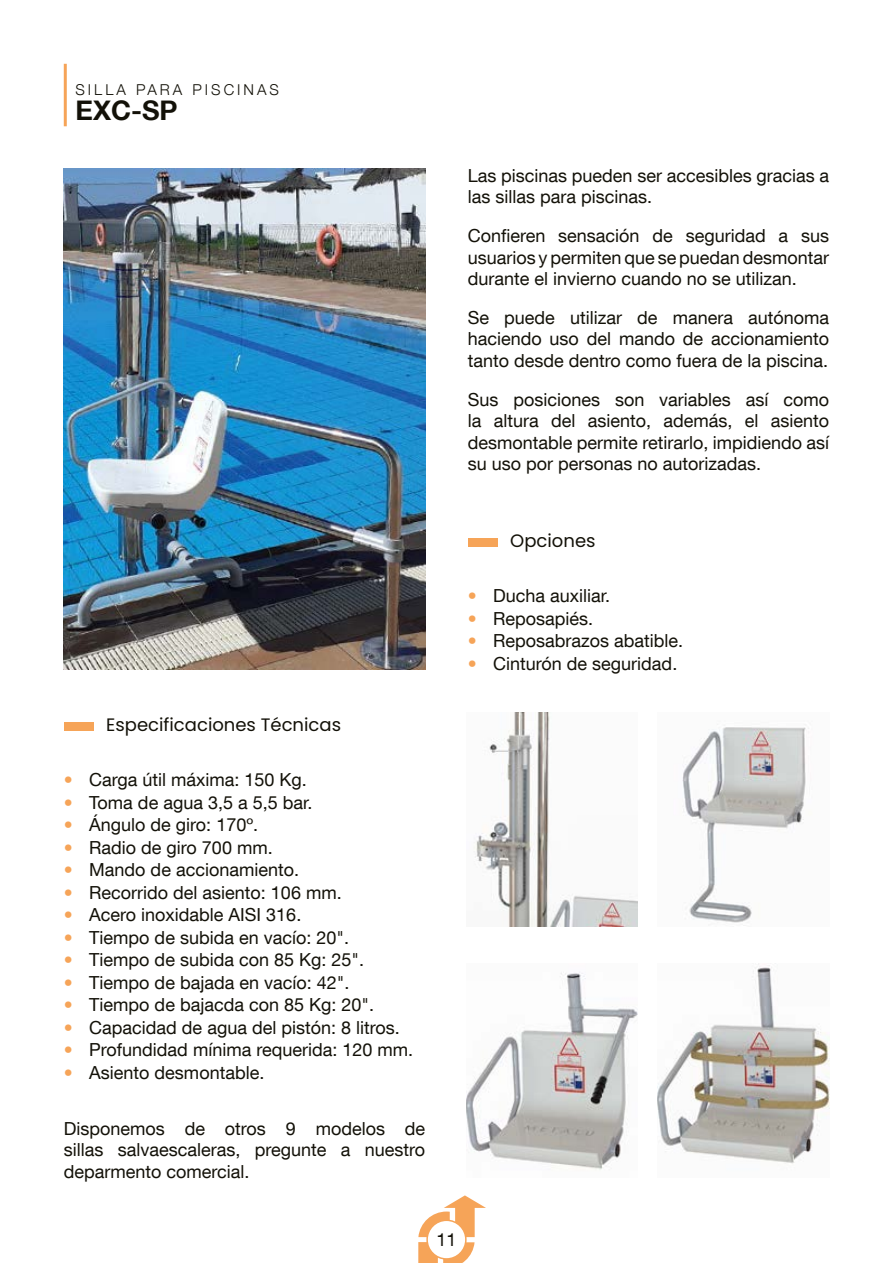
<style>
.page{position:relative;width:893px;height:1263px;background:#fff}
.page>*{position:absolute;margin:0;border:0;box-sizing:border-box;transform-origin:0 0}
.t1{font:700 27px "Helvetica Neue LT Com";color:#131108}
.t2{font:18px/21.6px "Helvetica Neue LT Com";color:#131108;text-align:justify}
.t3{font:18px "Poppins";color:#131108}
.t4{font:300 15px "Helvetica Neue LT Com";letter-spacing:.2em;color:#131108}
.s1{color:#f6a458}
</style>
<div class="page">
<svg style="left:418px;top:1195px;width:68px;height:68px"></svg>
<div style="left:427px;top:1220px;width:39px;height:39px;background:#fff;border-radius:50%"></div>
<div style="left:426px;top:1219px;width:41px;height:41px;border:2px solid #f6a458;border-radius:50%"></div>
<hr style="left:64px;top:64px;width:3px;height:62px;background:#f6a458">
<div style="left:64px;top:722px;width:30px;height:9px;background:#f6a458"></div>
<div style="left:468px;top:538px;width:29px;height:9px;background:#f6a458"></div>
<img style="left:64px;top:169px;width:361px;height:500px">
<img style="left:474px;top:712px;width:164px;height:214px">
<img style="left:467px;top:972px;width:171px;height:198px">
<img style="left:682px;top:724px;width:127px;height:199px">
<img style="left:658px;top:964px;width:171px;height:200px">
<p class="t4" style="left:76px;top:80px;width:205px">SILLA PARA PISCINAS</p>
<h1 class="t1" style="left:76px;top:94px;width:104px">EXC-SP</h1>
<p class="t2" style="left:468px;top:164px;width:363px">Las piscinas pueden ser accesibles gracias a las sillas para piscinas.</p>
<p class="t2" style="left:468px;top:224px;width:363px">Confieren sensación de seguridad a sus usuarios y permiten que se puedan desmontar durante el invierno cuando no se utilizan.</p>
<p class="t2" style="left:468px;top:306px;width:363px">Se puede utilizar de manera autónoma haciendo uso del mando de accionamiento tanto desde dentro como fuera de la piscina.</p>
<p class="t2" style="left:468px;top:388px;width:363px">Sus posiciones son variables así como la altura del asiento, además, el asiento desmontable permite retirarlo, impidiendo así su uso por personas no autorizadas.</p>
<p class="t3" style="left:106px;top:714px;width:236px">Especificaciones Técnicas</p>
<p class="t2" style="left:64px;top:769px;width:245px"><span class="s1">•</span> Carga útil máxima: 150 Kg.</p>
<p class="t2" style="left:64px;top:791px;width:250px"><span class="s1">•</span> Toma de agua 3,5 a 5,5 bar.</p>
<p class="t2" style="left:64px;top:814px;width:196px"><span class="s1">•</span> Ángulo de giro: 170º.</p>
<p class="t2" style="left:64px;top:836px;width:210px"><span class="s1">•</span> Radio de giro 700 mm.</p>
<p class="t2" style="left:64px;top:859px;width:237px"><span class="s1">•</span> Mando de accionamiento.</p>
<p class="t2" style="left:64px;top:881px;width:279px"><span class="s1">•</span> Recorrido del asiento: 106 mm.</p>
<p class="t2" style="left:64px;top:904px;width:239px"><span class="s1">•</span> Acero inoxidable AISI 316.</p>
<p class="t2" style="left:64px;top:926px;width:287px"><span class="s1">•</span> Tiempo de subida en vacío: 20".</p>
<p class="t2" style="left:64px;top:949px;width:302px"><span class="s1">•</span> Tiempo de subida con 85 Kg: 25".</p>
<p class="t2" style="left:64px;top:971px;width:287px"><span class="s1">•</span> Tiempo de bajada en vacío: 42".</p>
<p class="t2" style="left:64px;top:994px;width:312px"><span class="s1">•</span> Tiempo de bajacda con 85 Kg: 20".</p>
<p class="t2" style="left:64px;top:1016px;width:337px"><span class="s1">•</span> Capacidad de agua del pistón: 8 litros.</p>
<p class="t2" style="left:64px;top:1039px;width:351px"><span class="s1">•</span> Profundidad mínima requerida: 120 mm.</p>
<p class="t2" style="left:64px;top:1061px;width:202px"><span class="s1">•</span> Asiento desmontable.</p>
<p class="t2" style="left:64px;top:1117px;width:363px">Disponemos de otros 9 modelos de sillas salvaescaleras, pregunte a nuestro deparmento comercial.</p>
<p class="t3" style="left:510px;top:530px;width:87px">Opciones</p>
<p class="t2" style="left:468px;top:584px;width:144px"><span class="s1">•</span> Ducha auxiliar.</p>
<p class="t2" style="left:468px;top:607px;width:127px"><span class="s1">•</span> Reposapiés.</p>
<p class="t2" style="left:468px;top:629px;width:217px"><span class="s1">•</span> Reposabrazos abatible.</p>
<p class="t2" style="left:468px;top:652px;width:211px"><span class="s1">•</span> Cinturón de seguridad.</p>
<p class="t2" style="left:436px;top:1228px;width:22px">11</p>
</div>
